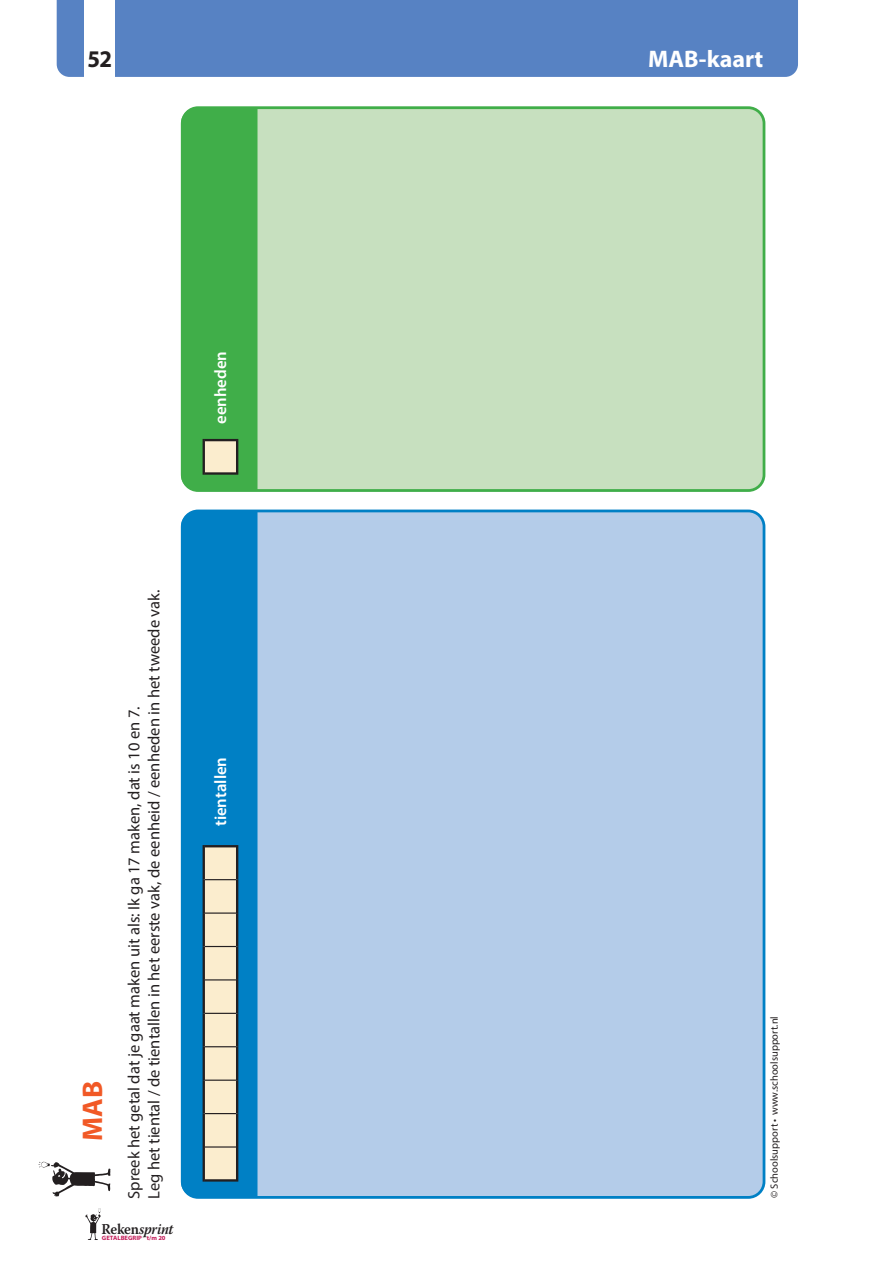
<style>
.page{position:relative;width:893px;height:1263px;background:#fff}
.page>*{position:absolute;margin:0;border:0;box-sizing:border-box;transform-origin:0 0}
.Standaard{font:700 28.5px "Myriad Pro";color:#f15926}
.NORMAAL{font:700 24px "Myriad Pro";color:#fff}
.t1{font:700 24px "Myriad Pro";color:#231f20;scale:.95 1}
.t2{font:600 16.65px "Myriad Pro";color:#fff}
.t3{font:16.5px "Myriad Pro";color:#231f20}
.t4{font:italic 600 15px "Warnock Pro";letter-spacing:-.02em;color:#231f20;scale:.92 1}
.t5{font:10.5px "Myriad Pro";color:#231f20}
.t6{font:700 6.3px "Myriad Pro";color:#c31b58;scale:1.04 1}
.s1{font-style:normal}
</style>
<div class="page">
<div style="left:57px;top:0;width:741px;height:77px;background:#5782c3"></div>
<div style="left:84px;top:0;width:31px;height:82px;background:#fff"></div>
<svg style="left:85px;top:1208px;width:16px;height:32px"></svg>
<div style="left:182px;top:511px;width:582px;height:686px;background:#b4cce9;border-radius:16px"></div>
<div style="left:181px;top:511px;width:76px;height:686px;background:#0080c5"></div>
<div style="left:182px;top:108px;width:582px;height:382px;background:#c7e0bf;border-radius:16px"></div>
<div style="left:181px;top:106px;width:584px;height:386px;border:3px solid #40ae49;border-radius:16px"></div>
<div style="left:181px;top:108px;width:76px;height:382px;background:#40ae49"></div>
<div style="left:205px;top:847px;width:31px;height:332px;background:#fbedce"></div>
<hr style="left:203px;top:1147px;width:2px;height:34px;background:#231f20">
<hr style="left:205px;top:1179px;width:31px;height:2px;background:#231f20">
<hr style="left:203px;top:1113px;width:2px;height:34px;background:#231f20">
<hr style="left:203px;top:1080px;width:2px;height:33px;background:#231f20">
<hr style="left:203px;top:1047px;width:2px;height:33px;background:#231f20">
<hr style="left:203px;top:1013px;width:2px;height:34px;background:#231f20">
<hr style="left:203px;top:980px;width:2px;height:33px;background:#231f20">
<hr style="left:203px;top:946px;width:2px;height:34px;background:#231f20">
<hr style="left:203px;top:913px;width:2px;height:33px;background:#231f20">
<hr style="left:203px;top:880px;width:2px;height:33px;background:#231f20">
<hr style="left:203px;top:845px;width:2px;height:35px;background:#231f20">
<hr style="left:205px;top:845px;width:31px;height:2px;background:#231f20">
<hr style="left:236px;top:1147px;width:2px;height:34px;background:#231f20">
<hr style="left:236px;top:1113px;width:2px;height:34px;background:#231f20">
<hr style="left:236px;top:1080px;width:2px;height:33px;background:#231f20">
<hr style="left:236px;top:1047px;width:2px;height:33px;background:#231f20">
<hr style="left:236px;top:1013px;width:2px;height:34px;background:#231f20">
<hr style="left:236px;top:980px;width:2px;height:33px;background:#231f20">
<hr style="left:236px;top:946px;width:2px;height:34px;background:#231f20">
<hr style="left:236px;top:913px;width:2px;height:33px;background:#231f20">
<hr style="left:236px;top:880px;width:2px;height:33px;background:#231f20">
<hr style="left:236px;top:845px;width:2px;height:35px;background:#231f20">
<hr style="left:205px;top:1146px;width:31px;height:1px;background:#231f20">
<hr style="left:205px;top:1113px;width:31px;height:1px;background:#231f20">
<hr style="left:205px;top:1079px;width:31px;height:2px;background:#231f20">
<hr style="left:205px;top:1046px;width:31px;height:1px;background:#231f20">
<hr style="left:205px;top:1013px;width:31px;height:1px;background:#231f20">
<hr style="left:205px;top:979px;width:31px;height:1px;background:#231f20">
<hr style="left:205px;top:946px;width:31px;height:1px;background:#231f20">
<hr style="left:205px;top:912px;width:31px;height:2px;background:#231f20">
<hr style="left:205px;top:879px;width:31px;height:1px;background:#231f20">
<div style="left:204px;top:440px;width:33px;height:33px;background:#fbedce"></div>
<hr style="left:203px;top:439px;width:2px;height:36px;background:#231f20">
<hr style="left:205px;top:472px;width:31px;height:3px;background:#231f20">
<hr style="left:236px;top:439px;width:2px;height:36px;background:#231f20">
<hr style="left:205px;top:439px;width:31px;height:2px;background:#231f20">
<svg style="left:39px;top:1162px;width:71px;height:35px"></svg>
<h2 class="t1" style="left:88px;top:43px;width:27px">52</h2>
<p class="t2" style="left:210px;top:424px;width:74px;rotate:-90deg">eenheden</p>
<p class="Standaard" style="left:74px;top:1141px;width:61px;rotate:-90deg">MAB</p>
<p class="t3" style="left:144px;top:1199px;width:611px;rotate:-90deg">Leg het tiental / de tientallen in het eerste vak, de eenheid / eenheden in het tweede vak.</p>
<p class="t3" style="left:124px;top:1199px;width:494px;rotate:-90deg">Spreek het getal dat je gaat maken uit als: Ik ga 17 maken, dat is 10 en 7.</p>
<p class="t4" style="left:101px;top:1220px;width:80px"><span class="s1">Reken</span>sprint</p>
<p class="t6" style="left:102px;top:1234px;width:63px">GETALBEGRIP t/m 20</p>
<p class="t2" style="left:210px;top:826px;width:71px;rotate:-90deg">tientallen</p>
<p class="NORMAAL" style="left:648px;top:43px;width:117px">MAB-kaart</p>
<p class="t5" style="left:768px;top:1198px;width:183px;rotate:-90deg">© Schoolsupport • www.schoolsupport.nl</p>
</div>
